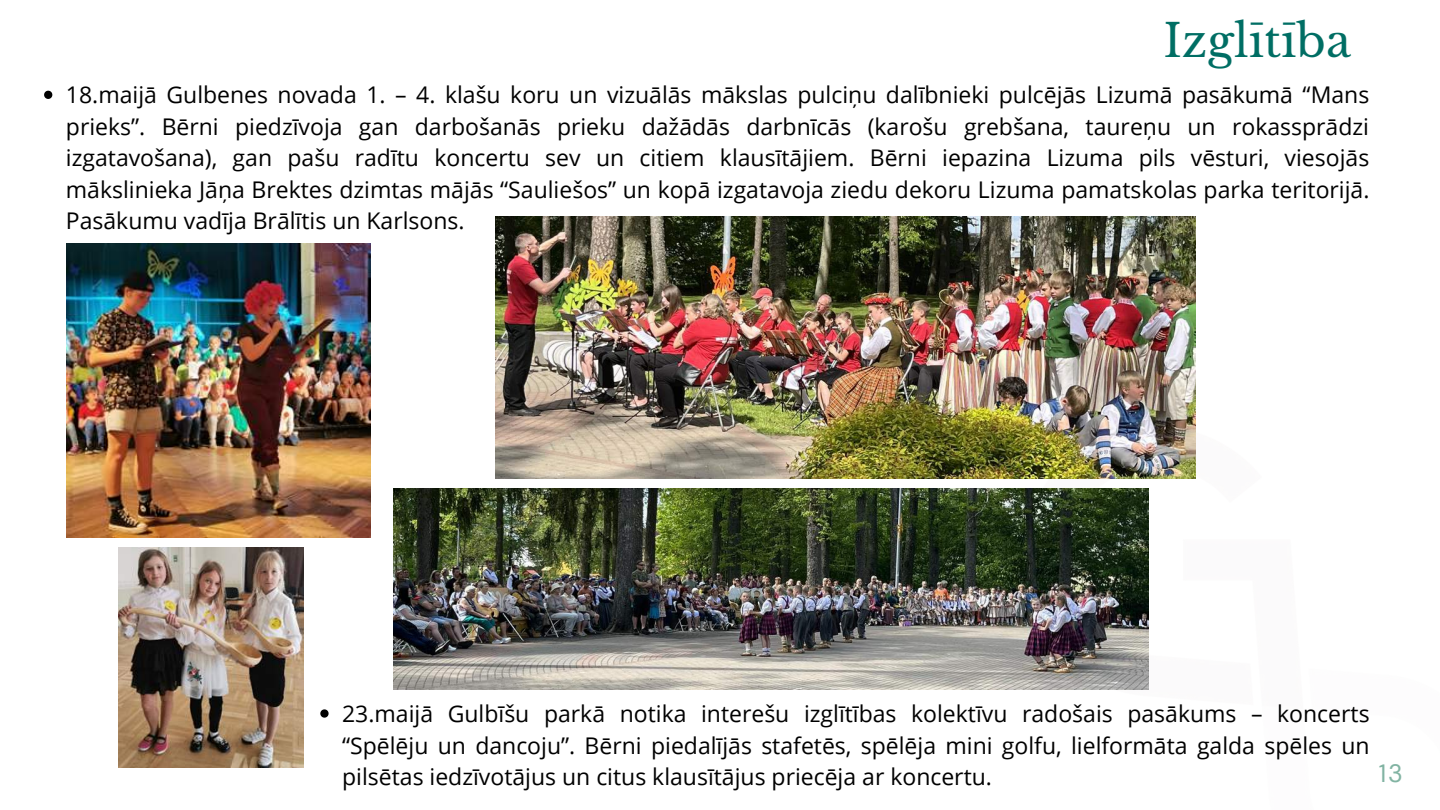
<style>
.page{position:relative;width:1440px;height:810px;background:#fff}
.page>*{position:absolute;margin:0;border:0;box-sizing:border-box;transform-origin:0 0}
.t1{font:45px "Libre Baskerville";color:#006e64}
.t2{font:25px "DM Sans";color:#82b4a3}
.t3{font:23px/31.5px "Open Sans";color:#000;text-align:justify}
</style>
<div class="page">
<img style="left:66px;top:244px;width:305px;height:294px">
<img style="left:118px;top:548px;width:185px;height:220px">
<svg style="left:320px;top:709px;width:9px;height:9px"></svg>
<img style="left:496px;top:216px;width:700px;height:262px">
<img style="left:394px;top:488px;width:754px;height:201px">
<svg style="left:44px;top:91px;width:8px;height:8px"></svg>
<h1 class="t1" style="left:1164px;top:13px;width:189px">Izglītība</h1>
<p class="t3" style="left:66px;top:79px;width:1305px">18.maijā Gulbenes novada 1. – 4. klašu koru un vizuālās mākslas pulciņu dalībnieki pulcējās Lizumā pasākumā “Mans prieks”. Bērni piedzīvoja gan darbošanās prieku dažādās darbnīcās (karošu grebšana, taureņu un rokassprādzi izgatavošana), gan pašu radītu koncertu sev un citiem klausītājiem. Bērni iepazina Lizuma pils vēsturi, viesojās mākslinieka Jāņa Brektes dzimtas mājās “Sauliešos” un kopā izgatavoja ziedu dekoru Lizuma pamatskolas parka teritorijā.<br>Pasākumu vadīja Brālītis un Karlsons.</p>
<p class="t3" style="left:342px;top:697px;width:1029px">23.maijā Gulbīšu parkā notika interešu izglītības kolektīvu radošais pasākums – koncerts “Spēlēju un dancoju”. Bērni piedalījās stafetēs, spēlēja mini golfu, lielformāta galda spēles un pilsētas iedzīvotājus un citus klausītājus priecēja ar koncertu.</p>
<p class="t2" style="left:1379px;top:758px;width:25px">13</p>
</div>
